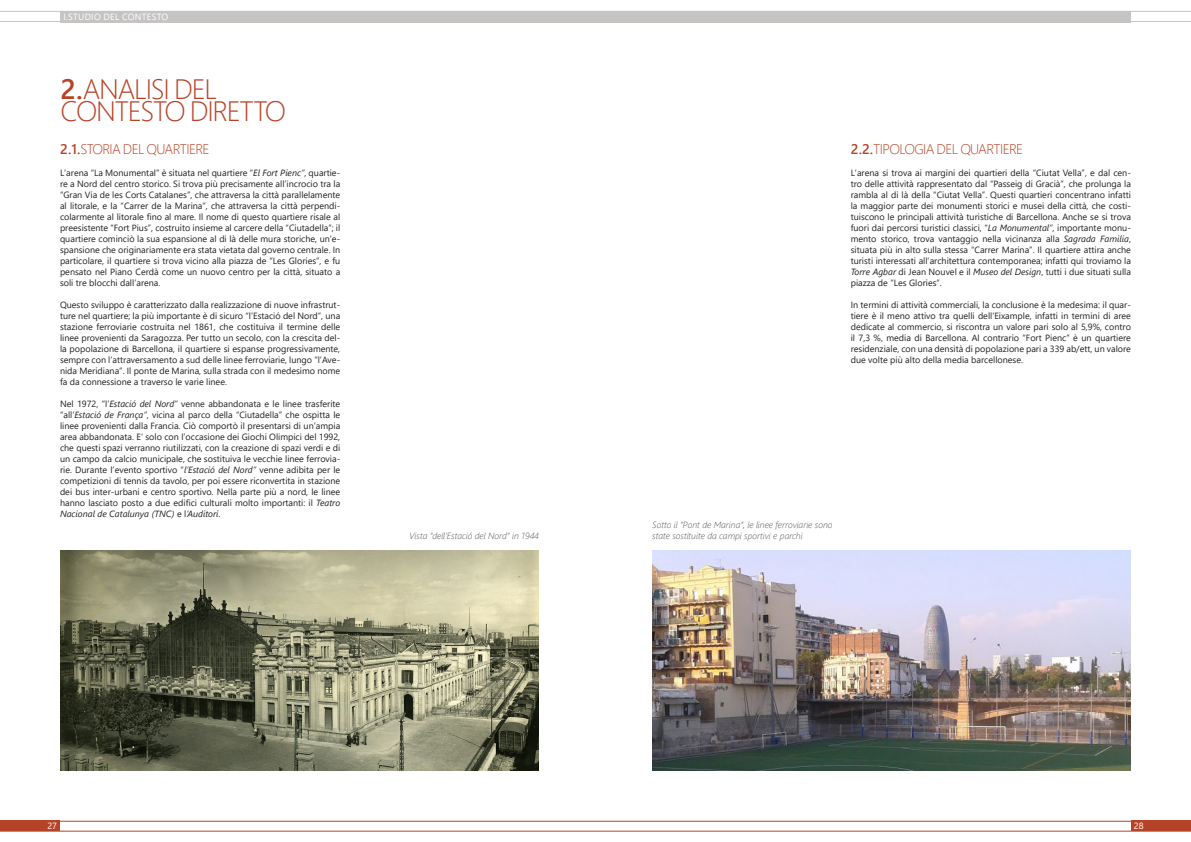
<style>
.page{position:relative;width:1191px;height:842px;background:#fff}
.page>*{position:absolute;margin:0;border:0;box-sizing:border-box;transform-origin:0 0}
.t1{font:300 28px/22px "Segoe UI";letter-spacing:-.045em;color:#b74326}
.t2{font:300 14px "Segoe UI";letter-spacing:-.045em;color:#b74326}
.t3{font:9px/11px "Segoe UI";color:#231f20;text-align:justify}
.Légende_image{font:italic 300 9px/11px "Segoe UI";color:#535353}
.t4{font:9px "Segoe UI";letter-spacing:.035em;color:#fff}
.s1{font-weight:600}
.s2{font-style:italic}
</style>
<div class="page">
<div style="left:60px;top:11px;width:535px;height:11px;background:#c6c4c3"></div>
<div style="left:595px;top:11px;width:536px;height:11px;background:#c6c4c3"></div>
<hr style="left:595px;top:21px;width:596px;height:1px;background:#c6c4c3">
<hr style="left:0;top:21px;width:595px;height:1px;background:#c6c4c3">
<hr style="left:595px;top:11px;width:596px;height:1px;background:#c6c4c3">
<hr style="left:0;top:11px;width:595px;height:1px;background:#c6c4c3">
<div style="left:0;top:821px;width:60px;height:10px;background:#b74326"></div>
<div style="left:1131px;top:821px;width:60px;height:10px;background:#b74326"></div>
<hr style="left:0;top:821px;width:1191px;height:1px;background:#b74326">
<hr style="left:0;top:831px;width:1191px;height:1px;background:#b74326">
<img style="left:60px;top:550px;width:479px;height:220px">
<img style="left:652px;top:550px;width:479px;height:220px">
<p class="t4" style="left:63px;top:10px;width:28px">I.Studio</p>
<p class="t4" style="left:104px;top:10px;width:6px">del</p>
<p class="t4" style="left:122px;top:10px;width:26px">contesto</p>
<p class="t1" style="left:60px;top:77px;width:227px"><span class="s1">2.</span>ANALISI DEL<br>CONTESTO DIRETTO</p>
<p class="t2" style="left:60px;top:138px;width:151px"><span class="s1">2.1.</span>STORIA DEL QUARTIERE</p>
<p class="t3" style="left:60px;top:167px;width:282px">L’arena “La Monumental” è situata nel quartiere “<span class="s2">El Fort Pienc”</span>, quartie&shy;re a Nord del centro storico. Si trova più precisamente all’incrocio tra la “Gran Via de les Corts Catalanes”, che attraversa la città parallelamente al litorale, e la “Carrer de la Marina”, che attraversa la città perpendi&shy;colarmente al litorale fino al mare. Il nome di questo quartiere risale al preesistente “Fort Pius”, costruito insieme al carcere della “Ciutadella”; il quartiere cominciò la sua espansione al di là delle mura storiche, un’e&shy;spansione che originariamente era stata vietata dal governo centrale. In particolare, il quartiere si trova vicino alla piazza de “Les Glories”, e fu pensato nel Piano Cerdà come un nuovo centro per la città, situato a soli tre blocchi dall’arena.</p>
<p class="t3" style="left:60px;top:299px;width:282px">Questo sviluppo è caratterizzato dalla realizzazione di nuove infrastrut&shy;ture nel quartiere; la più importante è di sicuro “l’Estació del Nord”, una stazione ferroviarie costruita nel 1861, che costituiva il termine delle linee provenienti da Saragozza. Per tutto un secolo, con la crescita del&shy;la popolazione di Barcellona, il quartiere si espanse progressivamente, sempre con l’attraversamento a sud delle linee ferroviarie, lungo “l’Ave&shy;nida Meridiana”. Il ponte de Marina, sulla strada con il medesimo nome fa da connessione a traverso le varie linee.</p>
<p class="t3" style="left:60px;top:398px;width:282px">N el 1972, “l’<span class="s2">Estació del Nord”</span> venne abbandonata e le linee trasferite “all’<span class="s2">Estació de França”</span>, vicina al parco della “Ciutadella” che ospitta le linee provenienti dalla Francia. Ciò comportò il presentarsi di un’ampia area abbandonata. E’ solo con l’occasione dei Giochi Olimpici del 1992, che questi spazi verranno riutilizzati, con la creazione di spazi verdi e di un campo da calcio municipale, che sostituiva le vecchie linee ferrovia&shy;rie. Durante l’evento sportivo “<span class="s2">l’Estació del Nord”</span> venne adibita per le competizioni di tennis da tavolo, per poi essere riconvertita in stazione dei bus inter-urbani e centro sportivo. Nella parte più a nord, le linee hanno lasciato posto a due edifici culturali molto importanti: il <span class="s2">Teatro Nacional de Catalunya (TNC)</span> e l<span class="s2">’Auditori</span>.</p>
<p class="t2" style="left:851px;top:138px;width:174px"><span class="s1">2.2.</span>TIPOLOGIA DEL QUARTIERE</p>
<p class="t3" style="left:850px;top:167px;width:282px">L’arena si trova ai margini dei quartieri della “Ciutat Vella”, e dal cen&shy;tro delle attività rappresentato dal “Passeig di Gracià”, che prolunga la rambla al di là della “Ciutat Vella”. Questi quartieri concentrano infatti la maggior parte dei monumenti storici e musei della città, che costi&shy;tuiscono le principali attività turistiche di Barcellona. Anche se si trova fuori dai percorsi turistici classici, “<span class="s2">La Monumental”</span>, importante monu&shy;mento storico, trova vantaggio nella vicinanza alla <span class="s2">Sagrada Familia</span>, situata più in alto sulla stessa “Carrer Marina”. Il quartiere attira anche turisti interessati all’architettura contemporanea; infatti qui troviamo la <span class="s2">Torre Agbar</span> di Jean N ouvel e il <span class="s2">Museo del Design</span>, tutti i due situati sulla piazza de “Les Glories”.</p>
<p class="t3" style="left:850px;top:299px;width:282px">In termini di attività commerciali, la conclusione è la medesima: il quar&shy;tiere è il meno attivo tra quelli dell’Eixample, infatti in termini di aree dedicate al commercio, si riscontra un valore pari solo al 5,9%, contro il 7,3 %, media di Barcellona. Al contrario “Fort Pienc” è un quartiere residenziale, con una densità di popolazione pari a 339 ab/ett, un valore due volte più alto della media barcellonese.</p>
<p class="Légende_image" style="left:409px;top:529px;width:131px">Vista “dell’Estació del Nord” in 1944</p>
<p class="Légende_image" style="left:652px;top:518px;width:182px">Sotto il “Pont de Marina”, le linee ferroviarie sono state sostituite da campi sportivi e parchi</p>
<p class="t4" style="left:47px;top:819px;width:11px">27</p>
<p class="t4" style="left:1133px;top:819px;width:11px">28</p>
</div>
